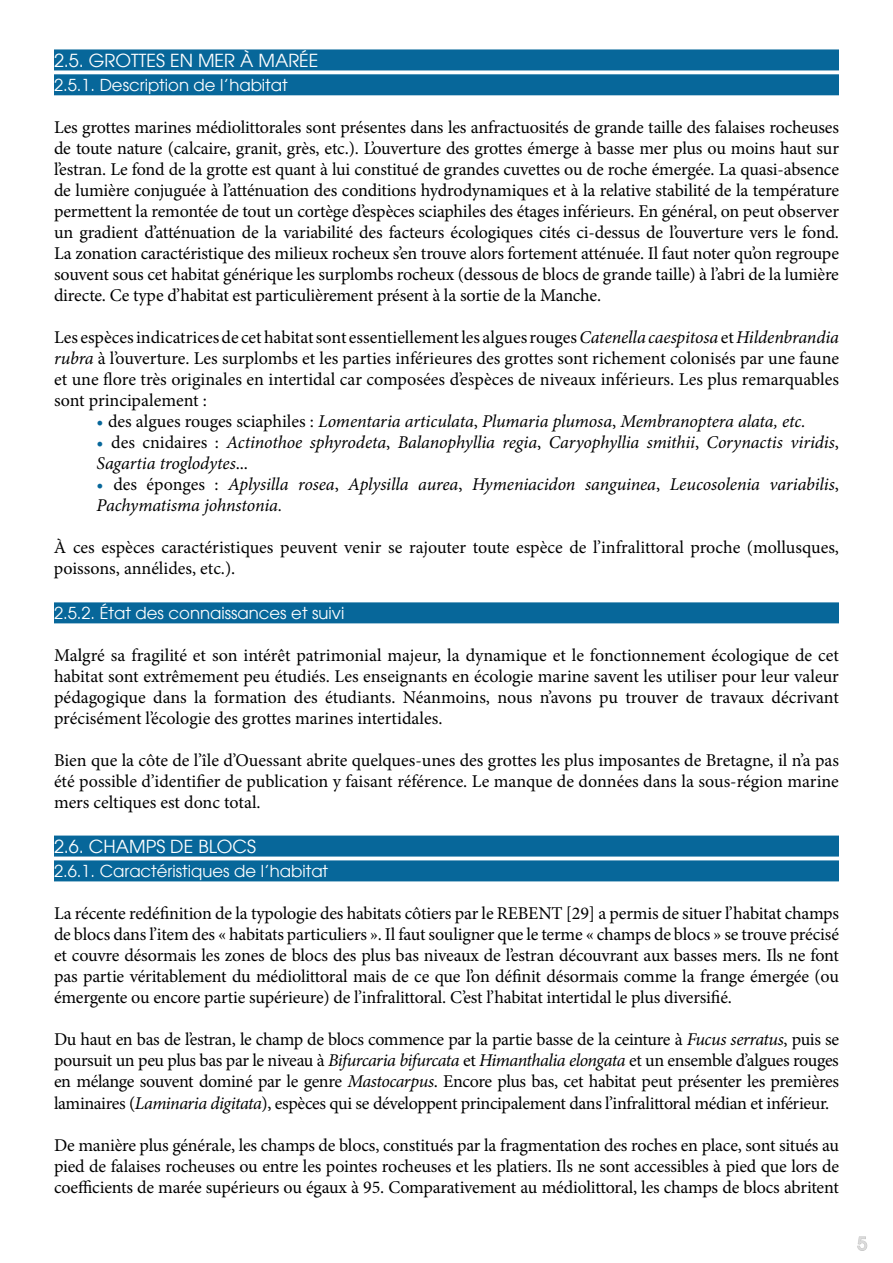
<style>
.page{position:relative;width:893px;height:1263px;background:#fff}
.page>*{position:absolute;margin:0;border:0;box-sizing:border-box;transform-origin:0 0}
.t1{font:18px/21px "Minion Pro";letter-spacing:-.005em;color:#000;text-align:justify}
.t2{font:italic 18px/21px "Minion Pro";letter-spacing:-.005em;color:#000}
.t3{font:18px "Avant Garde LT";color:#fff}
.t4{font:500 18px "Avant Garde LT";color:#dadada}
.t5{font:16.5px "Avant Garde LT";color:#fff}
.s1{font-style:italic}
.s2{font-style:normal;color:#07679a}
.s3{font-style:normal}
</style>
<div class="page">
<svg style="left:857px;top:1236px;width:10px;height:15px"></svg>
<div style="left:54px;top:49px;width:785px;height:21px;background:#07679a"></div>
<div style="left:54px;top:74px;width:785px;height:21px;background:#07679a"></div>
<div style="left:54px;top:602px;width:785px;height:21px;background:#07679a"></div>
<div style="left:54px;top:835px;width:785px;height:21px;background:#07679a"></div>
<div style="left:54px;top:860px;width:785px;height:21px;background:#07679a"></div>
<p class="t3" style="left:54px;top:50px;width:266px">2.5. GROTTES EN MER À MARÉE</p>
<p class="t5" style="left:54px;top:76px;width:235px">2.5.1. Description de l’habitat</p>
<p class="t1" style="left:54px;top:117px;width:786px">Les grottes marines médiolittorales sont présentes dans les anfractuosités de grande taille des falaises rocheuses de toute nature (calcaire, granit, grès, etc.). L’ouverture des grottes émerge à basse mer plus ou moins haut sur l’estran. Le fond de la grotte est quant à lui constitué de grandes cuvettes ou de roche émergée. La quasi-absence de lumière conjuguée à l’atténuation des conditions hydrodynamiques et à la relative stabilité de la température permettent la remontée de tout un cortège d’espèces sciaphiles des étages inférieurs. En général, on peut observer un gradient d’atténuation de la variabilité des facteurs écologiques cités ci-dessus de l’ouverture vers le fond.<br>La zonation caractéristique des milieux rocheux s’en trouve alors fortement atténuée. Il faut noter qu’on regroupe souvent sous cet habitat générique les surplombs rocheux (dessous de blocs de grande taille) à l’abri de la lumière directe. Ce type d’habitat est particulièrement présent à la sortie de la Manche.</p>
<p class="t1" style="left:54px;top:327px;width:787px">Les espèces indicatrices de cet habitat sont essentiellement les algues rouges <span class="s1">Catenella caespitosa</span> et <span class="s1">Hildenbrandia rubra</span> à l’ouverture. Les surplombs et les parties inférieures des grottes sont richement colonisés par une faune et une flore très originales en intertidal car composées d’espèces de niveaux inférieurs. Les plus remarquables sont principalement :</p>
<p class="t2" style="left:97px;top:411px;width:710px"><span class="s2">•</span> <span class="s3">des algues rouges sciaphiles :</span> Lomentaria articulata<span class="s3">,</span> Plumaria plumosa<span class="s3">,</span> Membranoptera alata, etc.</p>
<p class="t2" style="left:97px;top:432px;width:744px"><span class="s2">•</span> <span class="s3">des cnidaires :</span> Actinothoe sphyrodeta<span class="s3">,</span> Balanophyllia regia<span class="s3">,</span> Caryophyllia smithii<span class="s3">,</span> Corynactis viridis<span class="s3">,<br></span>Sagartia troglodytes<span class="s3">...</span></p>
<p class="t2" style="left:96px;top:474px;width:744px"><span class="s2">•</span> <span class="s3">des éponges :</span> Aplysilla rosea<span class="s3">,</span> Aplysilla aurea<span class="s3">,</span> Hymeniacidon sanguinea<span class="s3">,</span> Leucosolenia variabilis<span class="s3">,<br></span>Pachymatisma johnstonia.</p>
<p class="t1" style="left:54px;top:537px;width:787px">À ces espèces caractéristiques peuvent venir se rajouter toute espèce de l’infralittoral proche (mollusques, poissons, annélides, etc.).</p>
<p class="t5" style="left:54px;top:604px;width:292px">2.5.2. État des connaissances et suivi</p>
<p class="t1" style="left:54px;top:645px;width:786px">Malgré sa fragilité et son intérêt patrimonial majeur, la dynamique et le fonctionnement écologique de cet habitat sont extrêmement peu étudiés. Les enseignants en écologie marine savent les utiliser pour leur valeur pédagogique dans la formation des étudiants. Néanmoins, nous n’avons pu trouver de travaux décrivant précisément l’écologie des grottes marines intertidales.</p>
<p class="t1" style="left:54px;top:750px;width:786px">Bien que la côte de l’île d’Ouessant abrite quelques-unes des grottes les plus imposantes de Bretagne, il n’a pas été possible d’identifier de publication y faisant référence. Le manque de données dans la sous-région marine mers celtiques est donc total.</p>
<p class="t3" style="left:54px;top:836px;width:204px">2.6. CHAMPS DE BLOCS</p>
<p class="t5" style="left:54px;top:862px;width:276px">2.6.1. Caractéristiques de l’habitat</p>
<p class="t1" style="left:54px;top:903px;width:787px">La récente redéfinition de la typologie des habitats côtiers par le REBENT [29] a permis de situer l’habitat champs de blocs dans l’item des « habitats particuliers ». Il faut souligner que le terme « champs de blocs » se trouve précisé et couvre désormais les zones de blocs des plus bas niveaux de l’estran découvrant aux basses mers. Ils ne font pas partie véritablement du médiolittoral mais de ce que l’on définit désormais comme la frange émergée (ou émergente ou encore partie supérieure) de l’infralittoral. C’est l’habitat intertidal le plus diversifié.</p>
<p class="t1" style="left:54px;top:1029px;width:787px">Du haut en bas de l’estran, le champ de blocs commence par la partie basse de la ceinture à <span class="s1">Fucus serratus</span>, puis se poursuit un peu plus bas par le niveau à <span class="s1">Bifurcaria bifurcata</span> et <span class="s1">Himanthalia elongata</span> et un ensemble d’algues rouges en mélange souvent dominé par le genre <span class="s1">Mastocarpus</span>. Encore plus bas, cet habitat peut présenter les premières laminaires (<span class="s1">Laminaria digitata</span>), espèces qui se développent principalement dans l’infralittoral médian et inférieur.</p>
<p class="t1" style="left:54px;top:1134px;width:786px">De manière plus générale, les champs de blocs, constitués par la fragmentation des roches en place, sont situés au pied de falaises rocheuses ou entre les pointes rocheuses et les platiers. Ils ne sont accessibles à pied que lors de coefficients de marée supérieurs ou égaux à 95. Comparativement au médiolittoral, les champs de blocs abritent</p>
<p class="t4" style="left:857px;top:1232px;width:11px">5</p>
</div>
